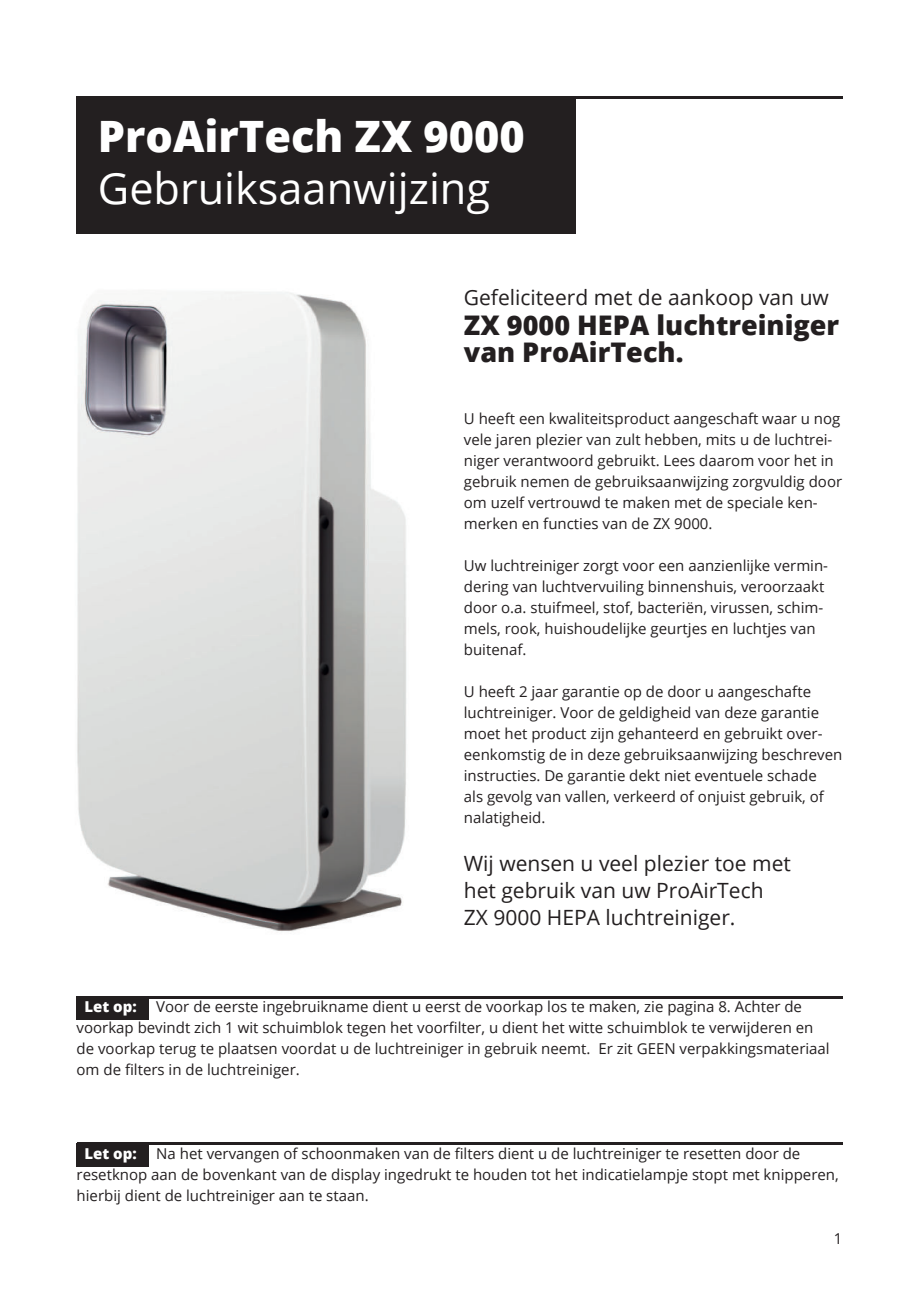
<style>
.page{position:relative;width:919px;height:1289px;background:#fff}
.page>*{position:absolute;margin:0;border:0;box-sizing:border-box;transform-origin:0 0}
.t1{font:43.2px "Open Sans";color:#fff}
.t2{font:800 43.2px "Open Sans";color:#fff}
.t3{font:800 27px/27px "Open Sans";color:#231f20}
.t4{font:21px/27px "Open Sans";color:#231f20}
.t5{font:15px/21px "Open Sans";color:#231f20}
.t6{font:800 15px "Open Sans";color:#fff}
</style>
<div class="page">
<div style="left:77px;top:1143px;width:72px;height:23px;background:#231f20"></div>
<div style="left:77px;top:996px;width:72px;height:23px;background:#231f20"></div>
<hr style="left:77px;top:996px;width:765px;height:2px;background:#231f20">
<img style="left:77px;top:292px;width:330px;height:640px">
<hr style="left:77px;top:1142px;width:765px;height:2px;background:#231f20">
<div style="left:77px;top:97px;width:498px;height:137px;background:#231f20"></div>
<hr style="left:77px;top:97px;width:765px;height:2px;background:#231f20">
<h1 class="t2" style="left:98px;top:119px;width:428px">ProAirTech ZX 9000</h1>
<h1 class="t1" style="left:98px;top:171px;width:394px">Gebruiksaanwijzing</h1>
<h3 class="t4" style="left:464px;top:286px;width:366px">Gefeliciteerd met de aankoop van uw</h3>
<h2 class="t3" style="left:464px;top:314px;width:377px">ZX 9000 HEPA luchtreiniger van ProAirTech.</h2>
<p class="t5" style="left:464px;top:409px;width:380px">U heeft een kwaliteitsproduct aangeschaft waar u nog vele jaren plezier van zult hebben, mits u de luchtrei&shy;niger verantwoord gebruikt. Lees daarom voor het in gebruik nemen de gebruiksaanwijzing zorgvuldig door om uzelf vertrouwd te maken met de speciale ken&shy;merken en functies van de ZX 9000.</p>
<p class="t5" style="left:464px;top:556px;width:366px">Uw luchtreiniger zorgt voor een aanzienlijke vermin&shy;dering van luchtvervuiling binnenshuis, veroorzaakt door o.a. stuifmeel, stof, bacteriën, virussen, schim&shy;mels, rook, huishoudelijke geurtjes en luchtjes van buitenaf.</p>
<p class="t5" style="left:464px;top:682px;width:380px">U heeft 2 jaar garantie op de door u aangeschafte luchtreiniger. Voor de geldigheid van deze garantie moet het product zijn gehanteerd en gebruikt over&shy;eenkomstig de in deze gebruiksaanwijzing beschreven instructies. De garantie dekt niet eventuele schade<br>als gevolg van vallen, verkeerd of onjuist gebruik, of nalatigheid.</p>
<h3 class="t4" style="left:464px;top:852px;width:328px">Wij wensen u veel plezier toe met het gebruik van uw ProAirTech<br>ZX 9000 HEPA luchtreiniger.</h3>
<p class="t5" style="left:77px;top:997px;width:754px;text-indent:80px">Voor de eerste ingebruikname dient u eerst de voorkap los te maken, zie pagina 8. Achter de voorkap bevindt zich 1 wit schuimblok tegen het voorfilter, u dient het witte schuimblok te verwijderen en de voorkap terug te plaatsen voordat u de luchtreiniger in gebruik neemt. Er zit GEEN verpakkingsmateriaal om de filters in de luchtreiniger.</p>
<p class="t6" style="left:84px;top:1000px;width:54px">Let op:</p>
<p class="t5" style="left:77px;top:1142px;width:763px;text-indent:80px">Na het vervangen of schoonmaken van de filters dient u de luchtreiniger te resetten door de resetknop aan de bovenkant van de display ingedrukt te houden tot het indicatielampje stopt met knipperen, hierbij dient de luchtreiniger aan te staan.</p>
<p class="t6" style="left:84px;top:1147px;width:54px">Let op:</p>
<p class="t5" style="left:833px;top:1229px;width:10px">1</p>
</div>
